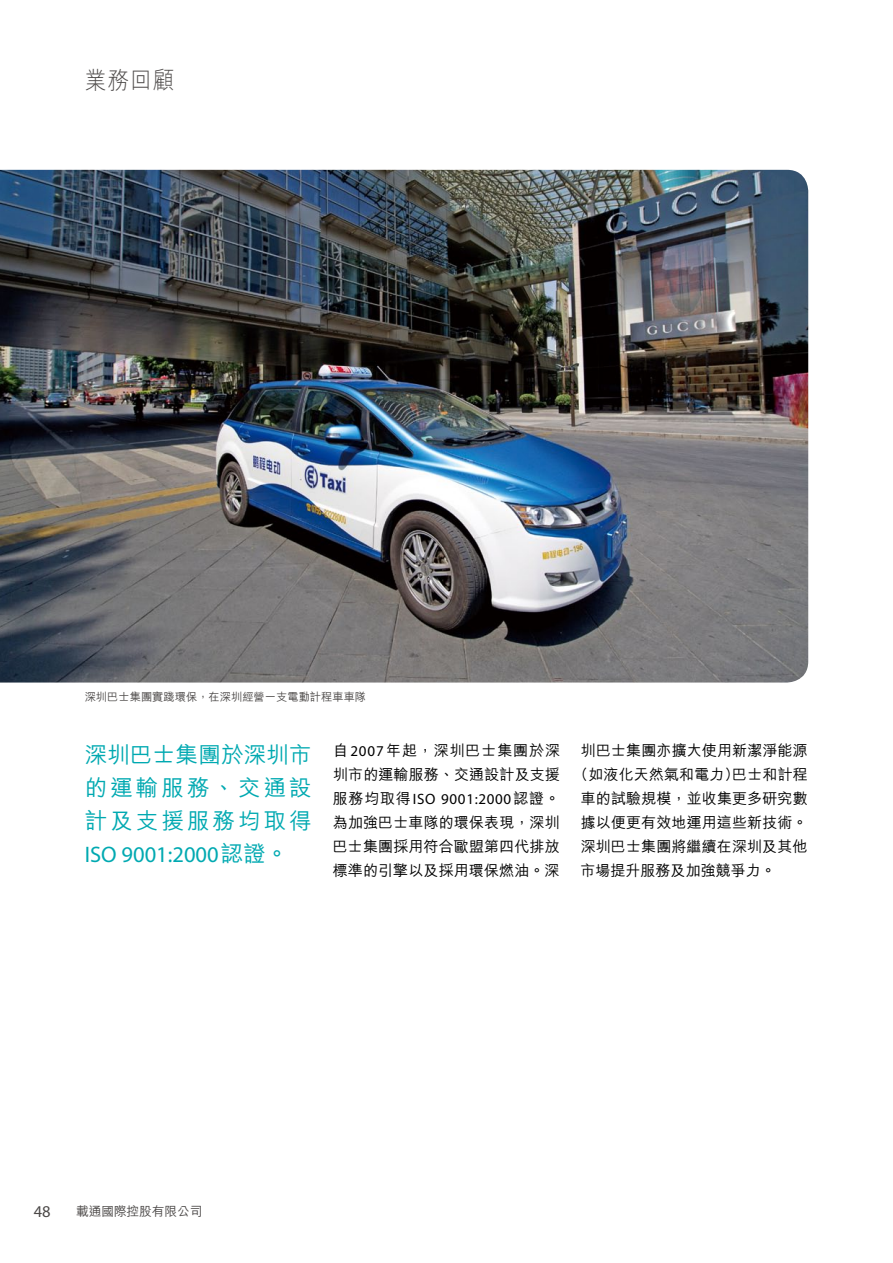
<style>
.page{position:relative;width:893px;height:1263px;background:#fff}
.page>*{position:absolute;margin:0;border:0;box-sizing:border-box;transform-origin:0 0}
.t1{font:300 24px "M Hei HK";color:#4c4948;scale:.9 1}
.t2{font:500 22.5px/33px "M Hei HK";letter-spacing:.135em;color:#00a9b1;text-align:justify}
.t3{font:22.5px "Myriad Pro";color:#00a9b1}
.t4{font:16.5px "Myriad Pro";color:#4c4948}
.t5{font:500 15px/24px "M Hei HK";letter-spacing:.01em;color:#000}
.t6{font:15px "Myriad Pro";letter-spacing:.045em;color:#000}
.t7{font:500 12.75px "M Hei HK";letter-spacing:-.01em;color:#4c4948}
.t8{font:500 11.25px "M Hei HK";color:#4c4948}
.s1{font-family:"M Hei HK";font-weight:500}
.s2{font-family:"Myriad Pro";font-weight:400}
</style>
<div class="page">
<img style="left:0;top:170px;width:807px;height:512px">
<h1 class="t1" style="left:85px;top:63px;width:101px">業務回顧</h1>
<p class="t8" style="left:85px;top:688px;width:283px">深圳巴士集團實踐環保，在深圳經營一支電動計程車車隊</p>
<h2 class="t2" style="left:85px;top:736px;width:228px">深圳巴士集團於深圳市的運輸服務、交通設計及支援服務均取得</h2>
<h2 class="t3" style="left:85px;top:842px;width:205px">ISO 9001:2000<span class="s1">認證。</span></h2>
<p class="t5" style="left:333px;top:737px;width:228px">自<span class="s2">2007</span>年起，深圳巴士集團於深圳市的運輸服務、交通設計及支援</p>
<p class="t6" style="left:333px;top:791px;width:228px"><span class="s1">服務均取得</span>ISO 9001:2000<span class="s1">認證。</span></p>
<p class="t5" style="left:332px;top:809px;width:228px;text-align:justify">為加強巴士車隊的環保表現，深圳巴士集團採用符合歐盟第四代排放標準的引擎以及採用環保燃油。深</p>
<p class="t5" style="left:580px;top:737px;width:228px">圳巴士集團亦擴大使用新潔淨能源</p>
<p class="t5" style="left:573px;top:761px;width:236px">（如液化天然氣和電力）巴士和計程</p>
<p class="t5" style="left:580px;top:785px;width:228px">車的試驗規模，並收集更多研究數</p>
<p class="t5" style="left:580px;top:809px;width:228px">據以便更有效地運用這些新技術。</p>
<p class="t5" style="left:580px;top:833px;width:228px">深圳巴士集團將繼續在深圳及其他</p>
<p class="t5" style="left:580px;top:857px;width:196px">市場提升服務及加強競爭力。</p>
<p class="t4" style="left:34px;top:1201px;width:18px">48</p>
<p class="t7" style="left:76px;top:1201px;width:128px">載通國際控股有限公司</p>
</div>
